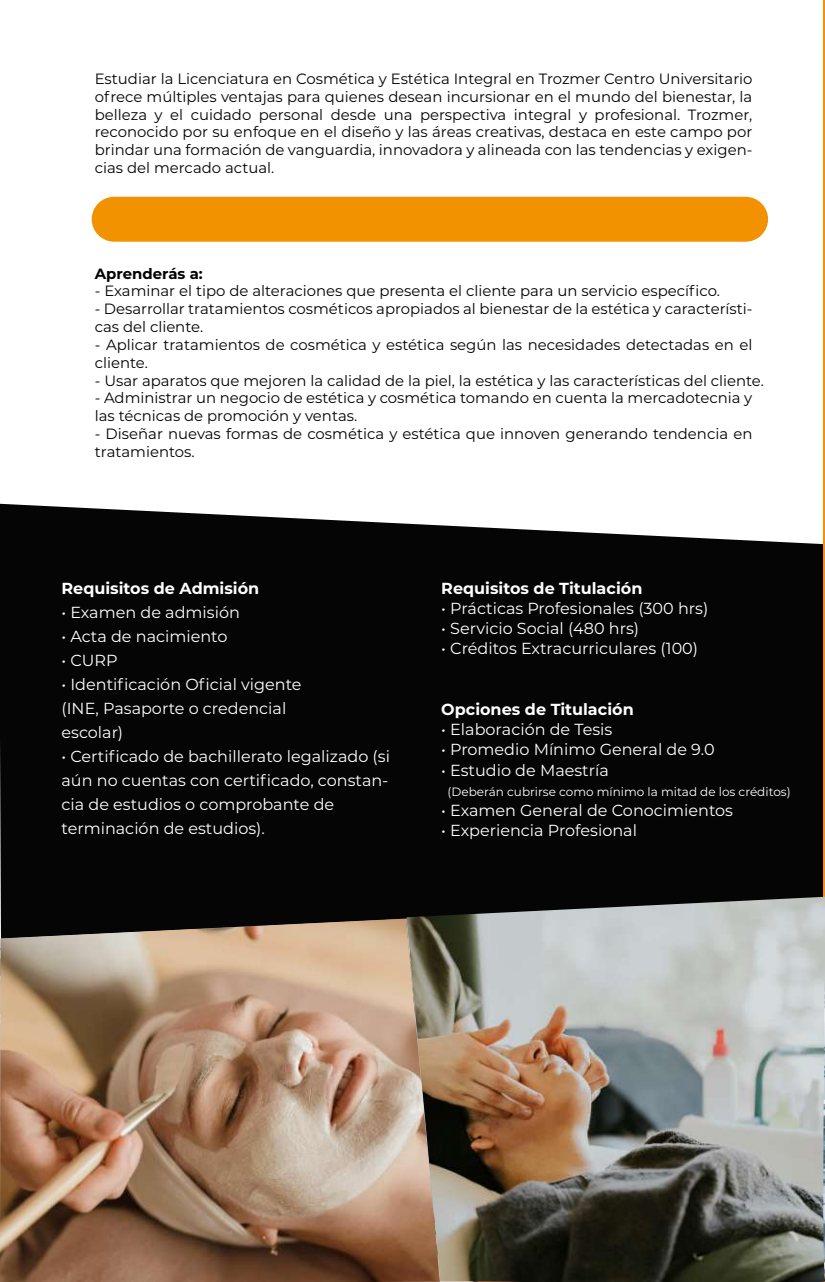
<style>
.page{position:relative;width:825px;height:1282px;background:#fff}
.page>*{position:absolute;margin:0;border:0;box-sizing:border-box;transform-origin:0 0}
.t1{font:16px/24px "Montserrat";color:#fff}
.t2{font:700 16px "Montserrat";color:#fff}
.t3{font:14.8px/17.8px "Montserrat";color:#020202}
.t4{font:700 14.8px "Montserrat";color:#020202}
.t5{font:12px "Montserrat";color:#fff}
</style>
<div class="page">
<div style="left:0;top:504px;width:823px;height:415px;background:#050505"></div>
<hr style="left:823px;top:0;width:1px;height:1280px;background:#f39200">
<div style="left:92px;top:197px;width:675px;height:45px;background:#f39200;border-radius:22px"></div>
<img style="left:406px;top:897px;width:418px;height:385px">
<img style="left:0;top:919px;width:439px;height:363px">
<p class="t3" style="left:95px;top:69px;width:659px;text-align:justify">Estudiar la Licenciatura en Cosmética y Estética Integral en Trozmer Centro Universitario ofrece múltiples ventajas para quienes desean incursionar en el mundo del bienestar, la belleza y el cuidado personal desde una perspectiva integral y profesional. Trozmer, reconocido por su enfoque en el diseño y las áreas creativas, destaca en este campo por brindar una formación de vanguardia, innovadora y alineada con las tendencias y exigen&shy;cias del mercado actual.</p>
<p class="t4" style="left:95px;top:263px;width:109px">Aprenderás a:</p>
<p class="t3" style="left:95px;top:282px;width:626px">- Examinar el tipo de alteraciones que presenta el cliente para un servicio específico.</p>
<p class="t3" style="left:95px;top:300px;width:659px">- Desarrollar tratamientos cosméticos apropiados al bienestar de la estética y característi&shy;cas del cliente.</p>
<p class="t3" style="left:95px;top:335px;width:659px">- Aplicar tratamientos de cosmética y estética según las necesidades detectadas en el cliente.</p>
<p class="t3" style="left:95px;top:371px;width:670px">- Usar aparatos que mejoren la calidad de la piel, la estética y las características del cliente.</p>
<p class="t3" style="left:95px;top:389px;width:659px">- Administrar un negocio de estética y cosmética tomando en cuenta la mercadotecnia y las técnicas de promoción y ventas.</p>
<p class="t3" style="left:95px;top:424px;width:659px">- Diseñar nuevas formas de cosmética y estética que innoven generando tendencia en tratamientos.</p>
<p class="t2" style="left:61px;top:577px;width:199px">Requisitos de Admisión</p>
<p class="t1" style="left:61px;top:600px;width:180px">• Examen de admisión</p>
<p class="t1" style="left:61px;top:624px;width:167px">• Acta de nacimiento</p>
<p class="t1" style="left:61px;top:648px;width:58px">• CURP</p>
<p class="t1" style="left:61px;top:672px;width:241px">• Identificación Oficial vigente (INE, Pasaporte o credencial escolar)</p>
<p class="t1" style="left:61px;top:744px;width:330px">• Certificado de bachillerato legalizado (si aún no cuentas con certificado, constan&shy;cia de estudios o comprobante de terminación de estudios).</p>
<p class="t2" style="left:441px;top:576px;width:202px">Requisitos de Titulación</p>
<p class="t1" style="left:441px;top:596px;width:268px">• Prácticas Profesionales (300 hrs)</p>
<p class="t1" style="left:441px;top:616px;width:199px">• Servicio Social (480 hrs)</p>
<p class="t1" style="left:441px;top:636px;width:258px">• Créditos Extracurriculares (100)</p>
<p class="t2" style="left:441px;top:698px;width:194px">Opciones de Titulación</p>
<p class="t1" style="left:441px;top:717px;width:172px">• Elaboración de Tesis</p>
<p class="t1" style="left:441px;top:737px;width:275px">• Promedio Mínimo General de 9.0</p>
<p class="t1" style="left:441px;top:757px;width:169px">• Estudio de Maestría</p>
<p class="t5" style="left:447px;top:783px;width:344px">(Deberán cubrirse como mínimo la mitad de los créditos)</p>
<p class="t1" style="left:441px;top:798px;width:293px">• Examen General de Conocimientos</p>
<p class="t1" style="left:441px;top:818px;width:197px">• Experiencia Profesional</p>
</div>
